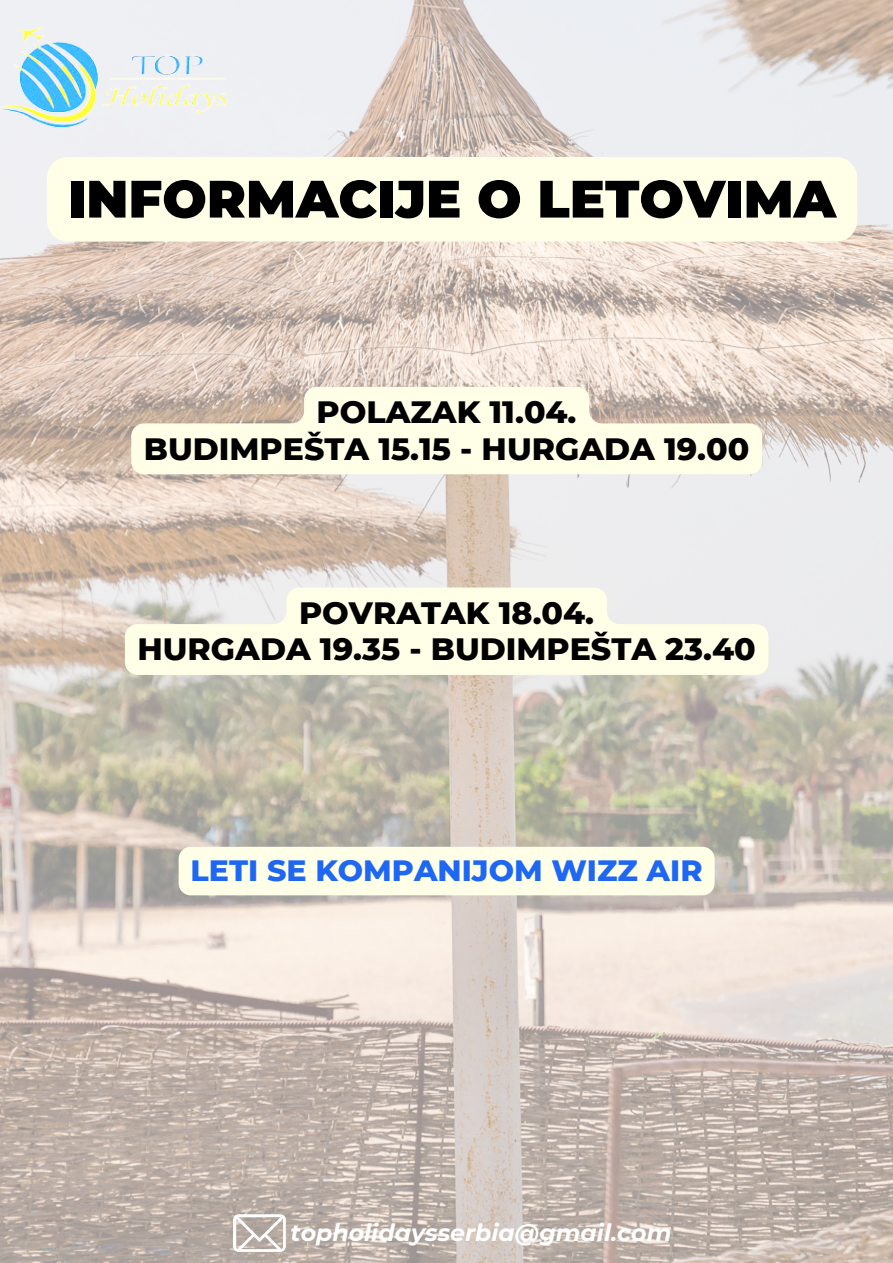
<style>
.page{position:relative;width:893px;height:1263px;background:#fff}
.page>*{position:absolute;margin:0;border:0;box-sizing:border-box;transform-origin:0 0}
.t1{font:900 52.5px "Montserrat";color:#000}
.t2{font:800 31.5px/36.6px "Montserrat";color:#000;text-align:center}
.t3{font:800 30px "Montserrat";color:#1e67f4}
.t4{font:italic 700 23.62px "Montserrat";color:#fff}
</style>
<div class="page">
<img style="left:0;top:0;width:893px;height:1263px">
<img style="left:0;top:0;width:250px;height:168px">
<svg style="left:233px;top:1214px;width:53px;height:38px"></svg>
<div style="left:47px;top:157px;width:810px;height:85px;background:#fffee6;border-radius:21px"></div>
<svg style="left:131px;top:387px;width:631px;height:87px;background:#f1ecd7"></svg>
<div style="left:179px;top:847px;width:535px;height:48px;background:#fffee6;border-radius:12px"></div>
<svg style="left:125px;top:587px;width:643px;height:88px;background:#f9f8e6"></svg>
<h1 class="t1" style="left:68px;top:167px;width:769px">INFORMACIJE O LETOVIMA</h1>
<p class="t2" style="left:144px;top:393px;width:607px">POLAZAK 11.04.<br>BUDIMPEŠTA 15.15 - HURGADA 19.00</p>
<p class="t2" style="left:137px;top:594px;width:620px">POVRATAK 18.04.<br>HURGADA 19.35 - BUDIMPEŠTA 23.40</p>
<p class="t3" style="left:191px;top:852px;width:513px">LETI SE KOMPANIJOM WIZZ AIR</p>
<p class="t4" style="left:290px;top:1218px;width:382px">topholidaysserbia@gmail.com</p>
</div>
